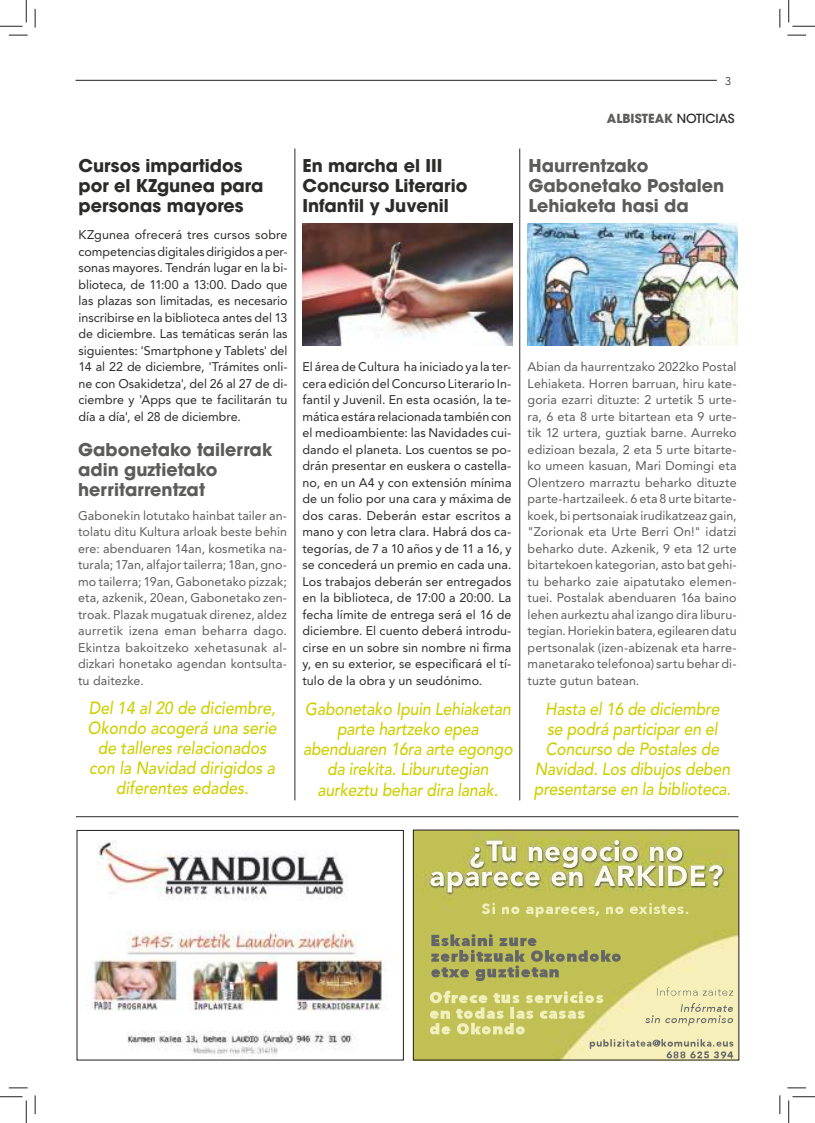
<style>
.page{position:relative;width:815px;height:1123px;background:#fff}
.page>*{position:absolute;margin:0;border:0;box-sizing:border-box;transform-origin:0 0}
.t1{font:italic 500 17.5px/20px "Avenir LT Std";letter-spacing:-.01em;color:#cecf02;text-align:center;scale:.9 1}
.t2{font:700 17.5px/20px "ITC Avant Garde Std";color:#5c5c5b}
.t3{font:700 17.5px/20px "ITC Avant Garde Std";color:#2b2b2a}
.t4{font:12.5px/16.5px "Avenir LT Std";letter-spacing:.005em;color:#2b2b2a;text-align:justify}
.t5{font:12.5px/16.5px "Avenir LT Std";letter-spacing:.005em;color:#5c5c5b;text-align:justify}
.t6{font:700 12.5px "Avant Garde LT";color:#5c5c5b}
.t7{font:300 11.25px "Avenir";color:#2e2b2a}
.s1{font-family:"ITC Avant Garde Std";font-weight:500;color:#2b2b2a}
</style>
<div class="page">
<hr style="left:75px;top:80px;width:641px;height:1px;background:#241f1f">
<hr style="left:76px;top:816px;width:662px;height:1px;background:#2b2b2a">
<hr style="left:519px;top:148px;width:1px;height:652px;background:#2b2b2a">
<hr style="left:294px;top:148px;width:1px;height:652px;background:#2b2b2a">
<img style="left:302px;top:223px;width:210px;height:123px">
<img style="left:527px;top:223px;width:210px;height:123px">
<img style="left:415px;top:832px;width:321px;height:226px">
<img style="left:430px;top:840px;width:252px;height:52px">
<img style="left:481px;top:902px;width:52px;height:12px">
<img style="left:656px;top:987px;width:41px;height:8px">
<img style="left:431px;top:934px;width:87px;height:12px">
<img style="left:430px;top:990px;width:57px;height:13px">
<img style="left:87px;top:840px;width:301px;height:217px">
<svg style="left:9px;top:34px;width:19px;height:2px"></svg>
<svg style="left:787px;top:34px;width:18px;height:2px"></svg>
<svg style="left:9px;top:1087px;width:19px;height:1px"></svg>
<svg style="left:787px;top:1087px;width:18px;height:1px"></svg>
<svg style="left:34px;top:9px;width:2px;height:19px"></svg>
<svg style="left:34px;top:1095px;width:2px;height:19px"></svg>
<svg style="left:779px;top:9px;width:1px;height:19px"></svg>
<svg style="left:779px;top:1095px;width:1px;height:19px"></svg>
<svg style="left:0;top:0;width:27px;height:27px"></svg>
<svg style="left:0;top:1096px;width:27px;height:27px"></svg>
<svg style="left:788px;top:0;width:26px;height:27px"></svg>
<svg style="left:788px;top:1096px;width:26px;height:27px"></svg>
<p class="t7" style="left:725px;top:74px;width:7px">3</p>
<h1 class="t3" style="left:79px;top:157px;width:186px">Cursos impartidos por el KZgunea para personas mayores</h1>
<h1 class="t3" style="left:302px;top:157px;width:166px">En marcha el III<br>Concurso Literario<br>Infantil y Juvenil</h1>
<p class="t6" style="left:606px;top:113px;width:129px">ALBISTEAK <span class="s1">NOTICIAS</span></p>
<h1 class="t2" style="left:528px;top:157px;width:197px">Haurrentzako<br>Gabonetako Postalen<br>Lehiaketa hasi da</h1>
<p class="t4" style="left:79px;top:228px;width:210px">KZgunea ofrecerá tres cursos sobre competencias digitales dirigidos a per&shy;sonas mayores. Tendrán lugar en la bi&shy;blioteca, de 11:00 a 13:00. Dado que las plazas son limitadas, es necesario inscribirse en la biblioteca antes del 13 de diciembre. Las temáticas serán las siguientes: 'Smartphone y Tablets' del 14 al 22 de diciembre, 'Trámites onli&shy;ne con Osakidetza', del 26 al 27 de di&shy;ciembre y 'Apps que te facilitarán tu día a día', el 28 de diciembre.</p>
<h1 class="t2" style="left:78px;top:441px;width:195px">Gabonetako tailerrak adin guztietako herritarrentzat</h1>
<p class="t5" style="left:78px;top:508px;width:210px">Gabonekin lotutako hainbat tailer an&shy;tolatu ditu Kultura arloak beste behin ere: abenduaren 14an, kosmetika na&shy;turala; 17an, alfajor tailerra; 18an, gno&shy;mo tailerra; 19an, Gabonetako pizzak; eta, azkenik, 20ean, Gabonetako zen&shy;troak. Plazak mugatuak direnez, aldez aurretik izena eman beharra dago.<br>Ekintza bakoitzeko xehetasunak al&shy;dizkari honetako agendan kontsulta&shy;tu daitezke.</p>
<p class="t4" style="left:302px;top:360px;width:210px">El área de Cultura ha iniciado ya la ter&shy;cera edición del Concurso Literario In&shy;fantil y Juvenil. En esta ocasión, la te&shy;mática estára relacionada también con el medioambiente: las Navidades cui&shy;dando el planeta. Los cuentos se po&shy;drán presentar en euskera o castella&shy;no, en un A4 y con extensión mínima de un folio por una cara y máxima de dos caras. Deberán estar escritos a mano y con letra clara. Habrá dos ca&shy;tegorías, de 7 a 10 años y de 11 a 16, y se concederá un premio en cada una.<br>Los trabajos deberán ser entregados en la biblioteca, de 17:00 a 20:00. La fecha límite de entrega será el 16 de diciembre. El cuento deberá introdu&shy;cirse en un sobre sin nombre ni firma y, en su exterior, se especificará el tí&shy;tulo de la obra y un seudónimo.</p>
<p class="t5" style="left:527px;top:360px;width:210px">Abian da haurrentzako 2022ko Postal Lehiaketa. Horren barruan, hiru kate&shy;goria ezarri dituzte: 2 urtetik 5 urte&shy;ra, 6 eta 8 urte bitartean eta 9 urte&shy;tik 12 urtera, guztiak barne. Aurreko edizioan bezala, 2 eta 5 urte bitarte&shy;ko umeen kasuan, Mari Domingi eta Olentzero marraztu beharko dituzte parte-hartzaileek. 6 eta 8 urte bitarte&shy;koek, bi pertsonaiak irudikatzeaz gain, "Zorionak eta Urte Berri On!" idatzi beharko dute. Azkenik, 9 eta 12 urte bitartekoen kategorian, asto bat gehi&shy;tu beharko zaie aipatutako elemen&shy;tuei. Postalak abenduaren 16a baino lehen aurkeztu ahal izango dira liburu&shy;tegian. Horiekin batera, egilearen datu pertsonalak (izen-abizenak eta harre&shy;manetarako telefonoa) sartu behar di&shy;tuzte gutun batean.</p>
<h1 class="t1" style="left:88px;top:699px;width:211px">Del 14 al 20 de diciembre,<br>Okondo acogerá una serie de talleres relacionados con la Navidad dirigidos a diferentes edades.</h1>
<h1 class="t1" style="left:533px;top:701px;width:220px">Hasta el 16 de diciembre<br>se podrá participar en el<br>Concurso de Postales de<br>Navidad. Los dibujos deben presentarse en la biblioteca.</h1>
<h1 class="t1" style="left:303px;top:701px;width:234px">Gabonetako Ipuin Lehiaketan parte hartzeko epea abenduaren 16ra arte egongo da irekita. Liburutegian aurkeztu behar dira lanak.</h1>
</div>
